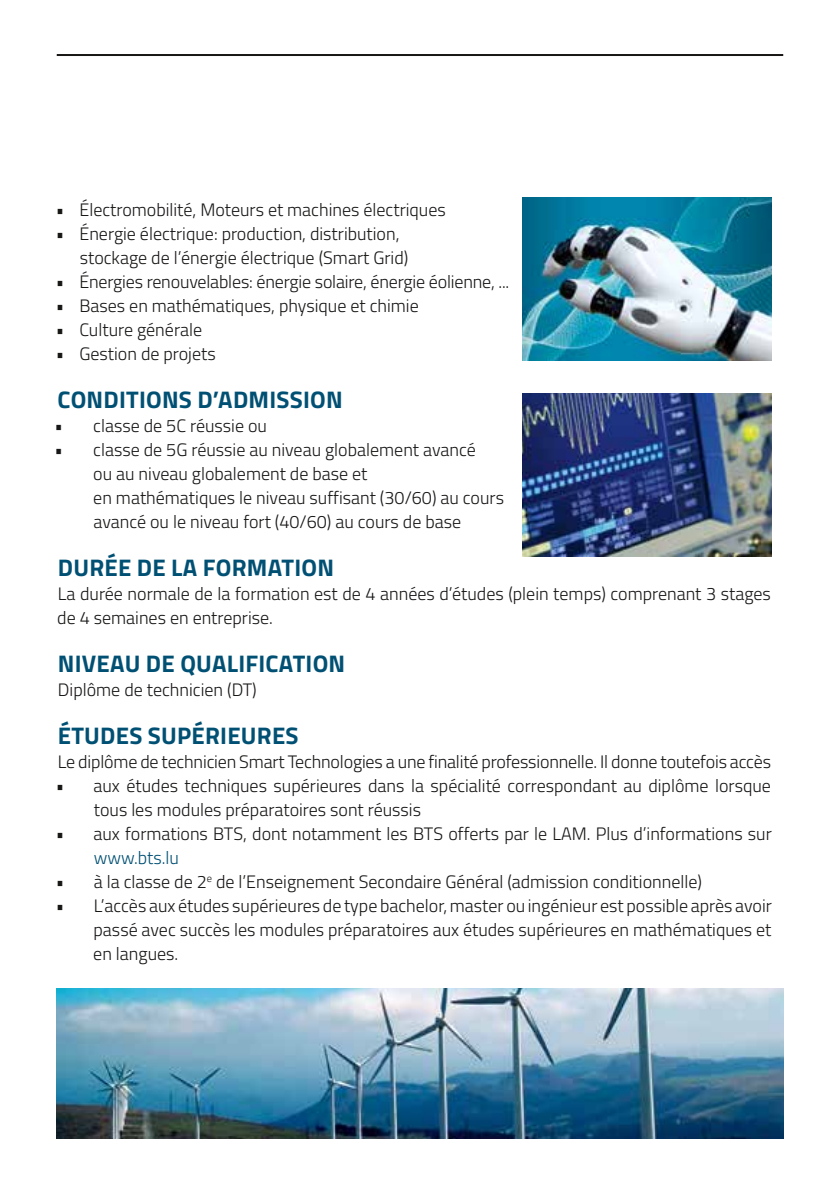
<style>
.page{position:relative;width:840px;height:1191px;background:#fff}
.page>*{position:absolute;margin:0;border:0;box-sizing:border-box;transform-origin:0 0}
.t1{font:700 24px "Titillium Web";letter-spacing:.01em;color:#005074}
.t2{font:300 18px/24px "Titillium Web";color:#181716}
.t3{font:300 18px "Titillium Web";color:#005074}
</style>
<div class="page">
<hr style="left:57px;top:54px;width:725px;height:2px;background:#181716">
<img style="left:57px;top:988px;width:725px;height:150px">
<img style="left:522px;top:393px;width:249px;height:163px">
<img style="left:522px;top:197px;width:249px;height:163px">
<p class="t2" style="left:56px;top:197px;width:391px">• Électromobilité, Moteurs et machines électriques</p>
<p class="t2" style="left:80px;top:221px;width:330px;text-indent:-24px">• Énergie électrique: production, distribution, stockage de l’énergie électrique (Smart Grid)</p>
<p class="t2" style="left:56px;top:269px;width:454px">• Énergies renouvelables: énergie solaire, énergie éolienne, ...</p>
<p class="t2" style="left:56px;top:293px;width:364px">• Bases en mathématiques, physique et chimie</p>
<p class="t2" style="left:56px;top:317px;width:148px">• Culture générale</p>
<p class="t2" style="left:56px;top:341px;width:161px">• Gestion de projets</p>
<h1 class="t1" style="left:57px;top:381px;width:286px">CONDITIONS D’ADMISSION</h1>
<p class="t2" style="left:54px;top:413px;width:214px">• classe de 5C réussie ou</p>
<p class="t2" style="left:93px;top:437px;width:412px;text-indent:-39px">• classe de 5G réussie au niveau globalement avancé<br>ou au niveau globalement de base et<br>en mathématiques le niveau suffisant (30/60) au cours avancé ou le niveau fort (40/60) au cours de base</p>
<h1 class="t1" style="left:58px;top:549px;width:277px">DURÉE DE LA FORMATION</h1>
<p class="t2" style="left:57px;top:581px;width:714px">La durée normale de la formation est de 4 années d’études (plein temps) comprenant 3 stages de 4 semaines en entreprise.</p>
<h1 class="t1" style="left:58px;top:645px;width:289px">NIVEAU DE QUALIFICATION</h1>
<p class="t2" style="left:58px;top:677px;width:200px">Diplôme de technicien (DT)</p>
<h1 class="t1" style="left:58px;top:717px;width:242px">ÉTUDES SUPÉRIEURES</h1>
<p class="t2" style="left:58px;top:749px;width:714px">Le diplôme de technicien Smart Technologies a une finalité professionnelle. Il donne toutefois accès</p>
<p class="t2" style="left:94px;top:773px;width:678px;text-indent:-38px">• aux études techniques supérieures dans la spécialité correspondant au diplôme lorsque tous les modules préparatoires sont réussis</p>
<p class="t2" style="left:56px;top:821px;width:717px">• aux formations BTS, dont notamment les BTS offerts par le LAM. Plus d’informations sur</p>
<p class="t3" style="left:94px;top:844px;width:87px">www.bts.lu</p>
<p class="t2" style="left:56px;top:869px;width:647px">• à la classe de 2<sup>e</sup> de l’Enseignement Secondaire Général (admission conditionnelle)</p>
<p class="t2" style="left:93px;top:893px;width:679px;text-align:justify;text-indent:-37px">• L’accès aux études supérieures de type bachelor, master ou ingénieur est possible après avoir passé avec succès les modules préparatoires aux études supérieures en mathématiques et en langues.</p>
</div>
